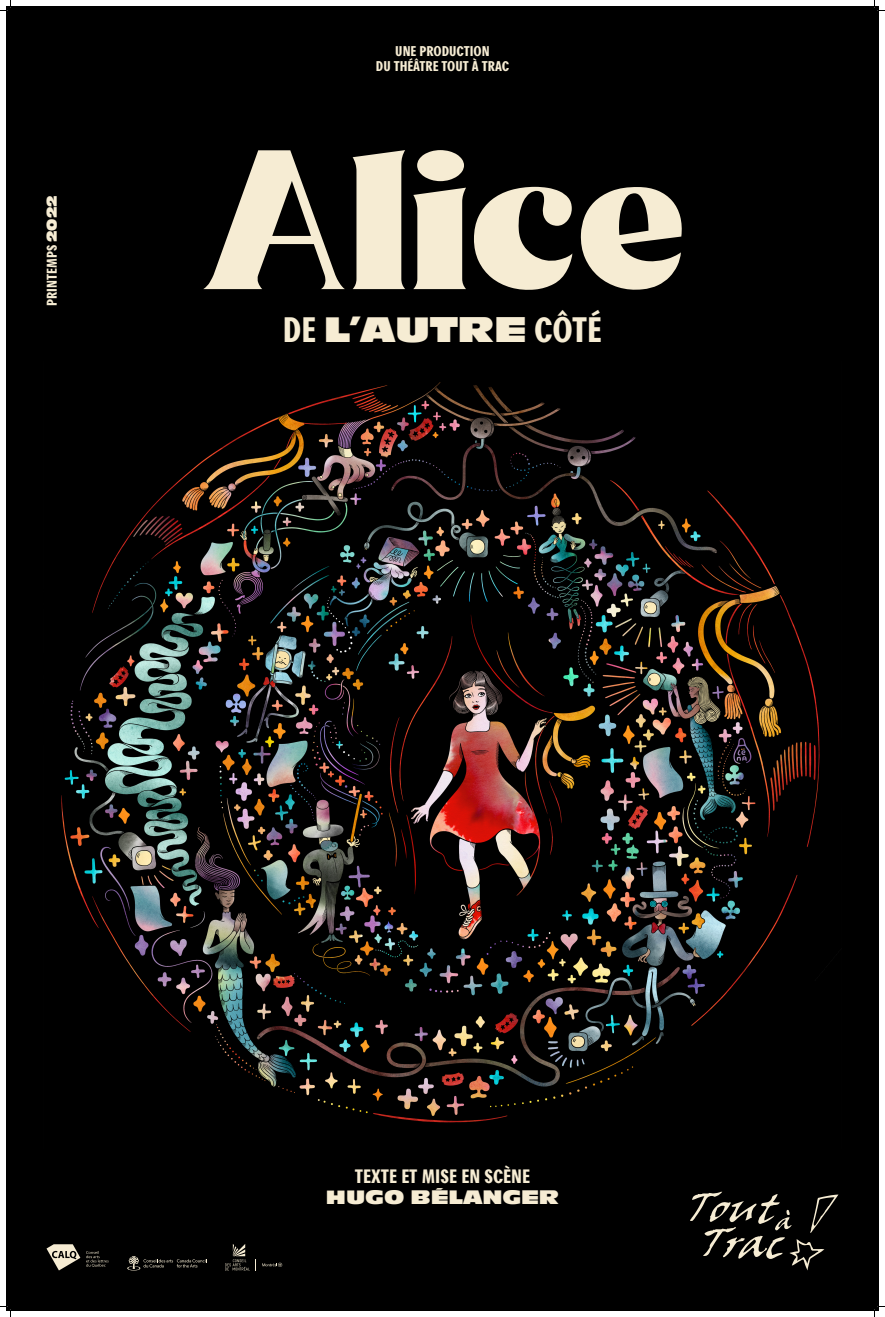
<style>
.page{position:relative;width:885px;height:1317px;background:#fff}
.page>*{position:absolute;margin:0;border:0;box-sizing:border-box;transform-origin:0 0}
.t1{font:37.1px "Antique Oli Nor D";color:#f6ecd3}
.t2{font:20.4px "Antique Oli Nor D";color:#f6ecd3}
.t3{font:18.75px "Agipo Bold Cond";color:#f6ecd3}
.t4{font:13.7px/14.8px "Agipo Bold Cond";color:#f6ecd3;text-align:center}
.s1{font-family:"Antique Oli Nor D";font-size:14.85px}
.s2{font-family:"Agipo Bold Cond";font-size:34.2px}
</style>
<div class="page">
<img style="left:6px;top:6px;width:873px;height:1305px">
<svg style="left:690px;top:1192px;width:148px;height:79px;background:#24221e"></svg>
<svg style="left:203px;top:150px;width:142px;height:139px;background:#5f5c52"></svg>
<svg style="left:353px;top:150px;width:52px;height:139px;background:#d0c8b2"></svg>
<svg style="left:413px;top:150px;width:53px;height:139px;background:#bab29f"></svg>
<svg style="left:474px;top:187px;width:98px;height:103px;background:#938d7e"></svg>
<svg style="left:581px;top:187px;width:101px;height:103px;background:#999383"></svg>
<svg style="left:86px;top:1251px;width:23px;height:16px"></svg>
<svg style="left:47px;top:1244px;width:33px;height:27px"></svg>
<svg style="left:225px;top:1244px;width:25px;height:27px"></svg>
<svg style="left:256px;top:1259px;width:26px;height:11px"></svg>
<svg style="left:127px;top:1256px;width:80px;height:14px"></svg>
<svg style="left:0;top:0;width:11px;height:11px"></svg>
<svg style="left:0;top:1306px;width:11px;height:11px"></svg>
<svg style="left:874px;top:0;width:11px;height:11px"></svg>
<svg style="left:874px;top:1306px;width:11px;height:11px"></svg>
<p class="t4" style="left:43px;top:306px;width:112px;rotate:-90deg">PRINTEMPS <span class="s1">2022</span></p>
<p class="t4" style="left:376px;top:43px;width:135px">UNE PRODUCTION<br>DU THÉÂTRE TOUT À TRAC</p>
<h1 class="t1" style="left:283px;top:311px;width:320px"><span class="s2">DE</span> L’AUTRE <span class="s2">CÔTÉ</span></h1>
<h3 class="t3" style="left:355px;top:1162px;width:177px">TEXTE ET MISE EN SCÈNE</h3>
<h2 class="t2" style="left:326px;top:1187px;width:235px">HUGO BÉLANGER</h2>
</div>
